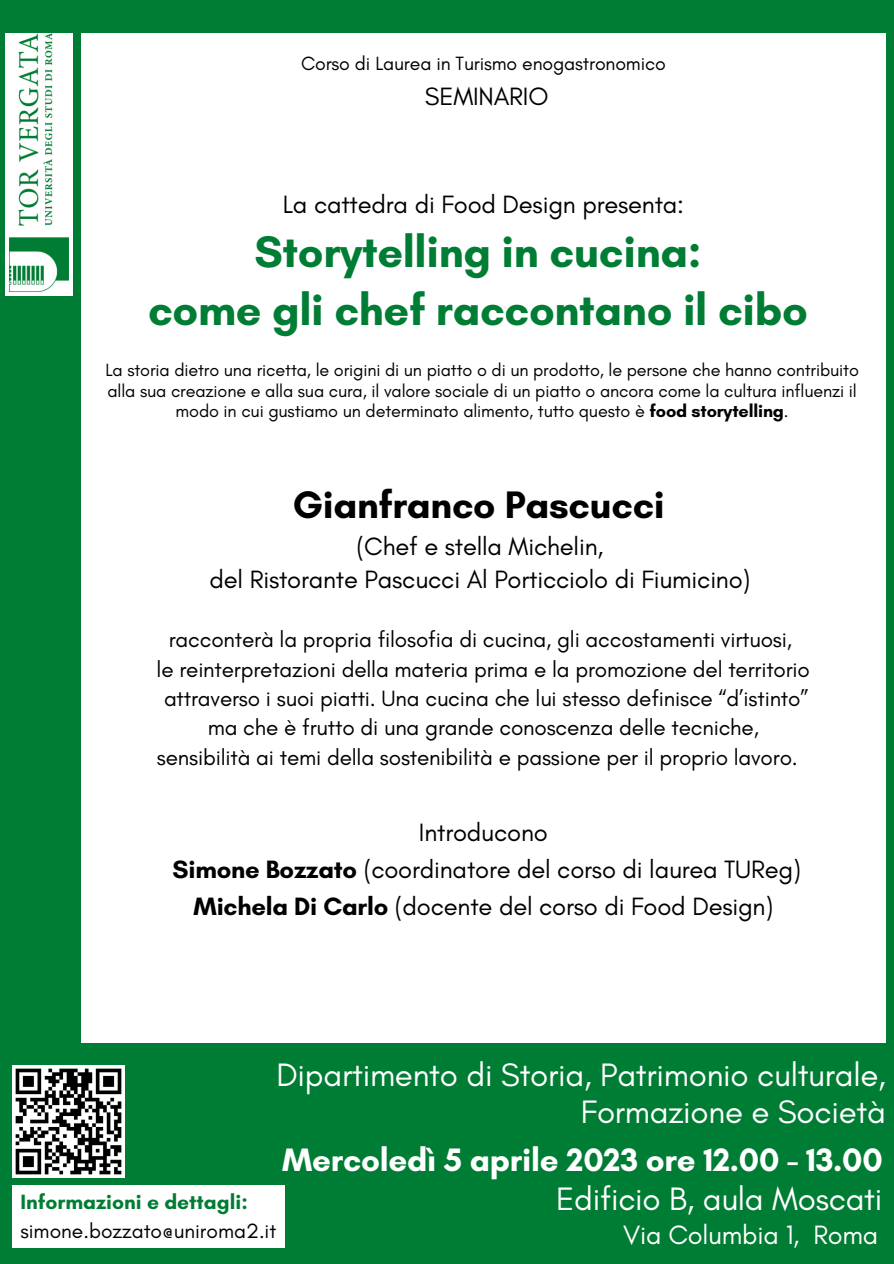
<style>
.page{position:relative;width:894px;height:1264px;background:#fff}
.page>*{position:absolute;margin:0;border:0;box-sizing:border-box;transform-origin:0 0}
.t1{font:700 45px/57.4px "Glacial Indifference";letter-spacing:-.01em;color:#007d34;text-align:center}
.t2{font:700 39px "Glacial Indifference";letter-spacing:-.01em;color:#000}
.t3{font:33px/37.2px "Glacial Indifference";letter-spacing:-.01em;color:#fff;text-align:right}
.t4{font:700 33px "Glacial Indifference";letter-spacing:-.01em;color:#fff}
.t5{font:27px "Glacial Indifference";letter-spacing:-.01em;color:#fff}
.t6{font:25.5px/37.2px "Glacial Indifference";letter-spacing:-.01em;color:#000;text-align:center}
.t7{font:22.5px/29.2px "Glacial Indifference";letter-spacing:-.01em;color:#000;text-align:center}
.t8{font:21px "Glacial Indifference";color:#000}
.t9{font:700 21px "Glacial Indifference";color:#007d34}
.t10{font:19.5px "Glacial Indifference";letter-spacing:-.01em;color:#000}
.t11{font:18px/20.2px "Glacial Indifference";letter-spacing:-.01em;color:#000;text-align:center}
.s1{font-weight:700}
</style>
<div class="page">
<div style="left:0;top:0;width:893px;height:1263px;background:#007d34"></div>
<div style="left:81px;top:34px;width:804px;height:1008px;background:#fff"></div>
<div style="left:12px;top:1185px;width:273px;height:62px;background:#fff"></div>
<img style="left:6px;top:33px;width:66px;height:263px">
<img style="left:12px;top:1065px;width:112px;height:112px">
<p class="t10" style="left:301px;top:52px;width:366px">Corso di Laurea in Turismo enogastronomico</p>
<p class="t6" style="left:425px;top:78px;width:125px">SEMINARIO</p>
<p class="t6" style="left:283px;top:186px;width:402px">La cattedra di Food Design presenta:</p>
<h1 class="t1" style="left:148px;top:223px;width:661px">Storytelling in cucina:<br>come gli chef raccontano il cibo</h1>
<p class="t11" style="left:105px;top:360px;width:754px">La storia dietro una ricetta, le origini di un piatto o di un prodotto, le persone che hanno contribuito alla sua creazione e alla sua cura, il valore sociale di un piatto o ancora come la cultura influenzi il modo in cui gustiamo un determinato alimento, tutto questo è <span class="s1">food storytelling</span>.</p>
<h2 class="t2" style="left:292px;top:481px;width:374px">Gianfranco Pascucci</h2>
<p class="t6" style="left:209px;top:530px;width:542px;line-height:32.7px">(Chef e stella Michelin,<br>del Ristorante Pascucci Al Porticciolo di Fiumicino)</p>
<p class="t7" style="left:156px;top:625px;width:654px">racconterà la propria filosofia di cucina, gli accostamenti virtuosi,<br>le reinterpretazioni della materia prima e la promozione del territorio attraverso i suoi piatti. Una cucina che lui stesso definisce “d’istinto” ma che è frutto di una grande conoscenza delle tecniche,<br>sensibilità ai temi della sostenibilità e passione per il proprio lavoro.</p>
<p class="t6" style="left:172px;top:813px;width:629px">Introducono<br><span class="s1">Simone Bozzato</span> (coordinatore del corso di laurea TUReg)<br><span class="s1">Michela Di Carlo</span> (docente del corso di Food Design)</p>
<h3 class="t3" style="left:276px;top:1055px;width:610px">Dipartimento di Storia, Patrimonio culturale,<br>Formazione e Società</h3>
<h3 class="t4" style="left:282px;top:1139px;width:601px">Mercoledì 5 aprile 2023 ore 12.00 - 13.00</h3>
<h3 class="t3" style="left:556px;top:1179px;width:328px">Edificio B, aula Moscati</h3>
<p class="t9" style="left:20px;top:1188px;width:229px">Informazioni e dettagli:</p>
<p class="t8" style="left:20px;top:1217px;width:257px">simone.bozzato@uniroma2.it</p>
<p class="t5" style="left:623px;top:1218px;width:256px">Via Columbia 1, Roma</p>
</div>
